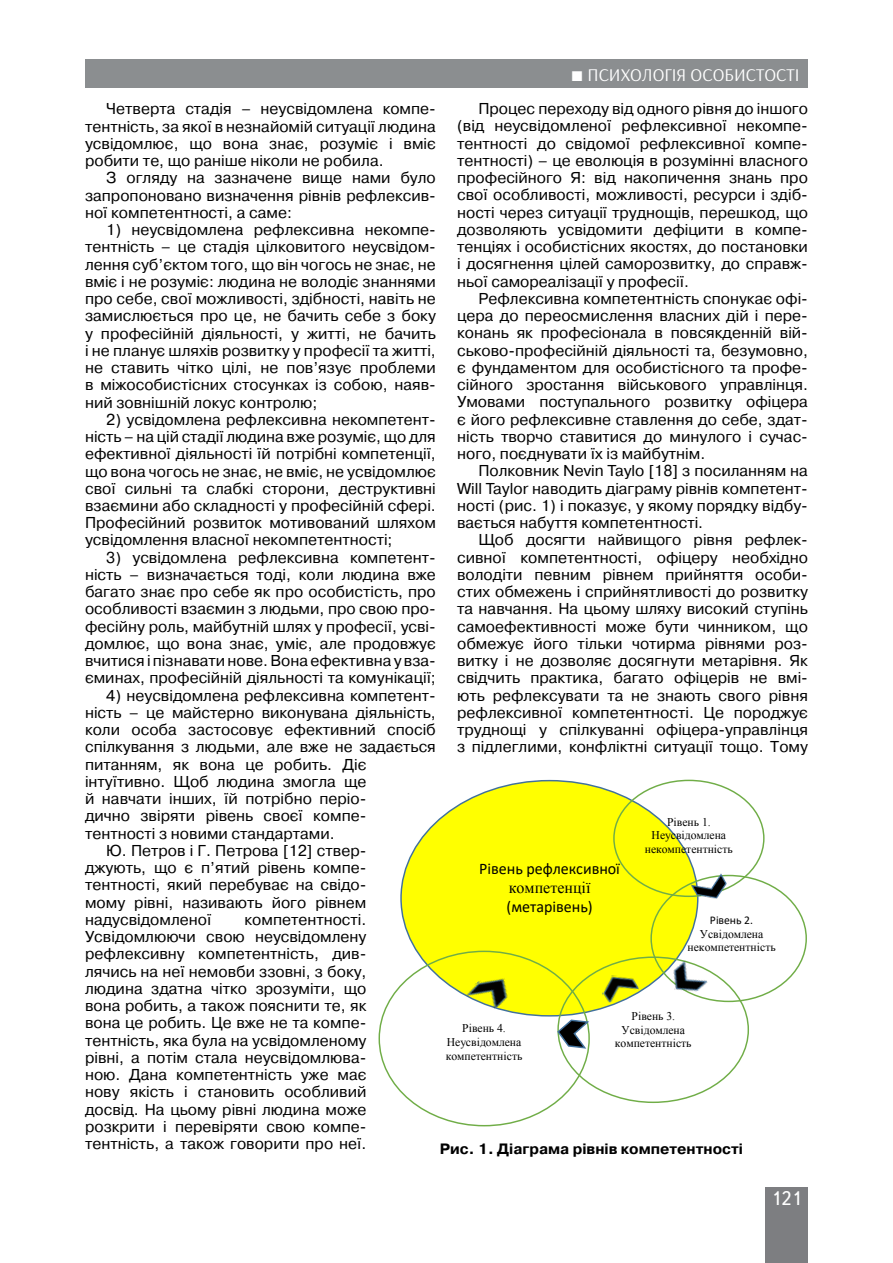
<style>
.page{position:relative;width:893px;height:1263px;background:#fff}
.page>*{position:absolute;margin:0;border:0;box-sizing:border-box;transform-origin:0 0}
.t1{font:19.5px "Ukrainian Text";color:#fff}
.t2{font:18px "Arsenal";color:#fff}
.t3{font:16.2px "Calibri";color:#000}
.t4{font:16.2px "Times New Roman";color:#000}
.t5{font:15.75px/17.2px "Pragmatica C";color:#000;text-align:justify}
.t6{font:700 15px "Pragmatica C";color:#000}
.t7{font:11.85px/13.8px "Times New Roman";letter-spacing:-.005em;color:#000;text-align:center}
.t8{font:11.85px "Calibri";color:#000}
</style>
<div class="page">
<div style="left:765px;top:1187px;width:43px;height:76px;background:#7d7e81"></div>
<div style="left:85px;top:60px;width:723px;height:28px;background:#8b8e90"></div>
<div style="left:401px;top:781px;width:297px;height:235px;background:#ff0;border-radius:50%"></div>
<img style="left:690px;top:873px;width:37px;height:26px">
<img style="left:602px;top:975px;width:38px;height:28px">
<img style="left:666px;top:956px;width:43px;height:42px">
<svg style="left:557px;top:1019px;width:33px;height:30px"></svg>
<img style="left:463px;top:978px;width:52px;height:36px">
<p class="t2" style="left:568px;top:64px;width:232px">ТЕОРІЯ ТА ІСТОРІЯ СОЦІОЛОГІЇ</p>
<p class="t2" style="left:587px;top:64px;width:213px">ПСИХОЛОГІЯ ОСОБИСТОСТІ</p>
<p class="t5" style="left:457px;top:100px;width:352px;text-indent:21px">Процес переходу від одного рівня до іншого (від неусвідомленої рефлексивної некомпе&shy;тентності до свідомої рефлексивної компе&shy;тентності) – це еволюція в розумінні власного професійного Я: від накопичення знань про свої особливості, можливості, ресурси і здіб&shy;ності через ситуації труднощів, перешкод, що дозволяють усвідомити дефіцити в компе&shy;тенціях і особистісних якостях, до постановки і досягнення цілей саморозвитку, до справж&shy;ньої самореалізації у професії.</p>
<p class="t5" style="left:457px;top:290px;width:352px;text-indent:21px">Рефлексивна компетентність спонукає офі&shy;цера до переосмислення власних дій і пере&shy;конань як професіонала в повсякденній вій&shy;ськово-професійній діяльності та, безумовно, є фундаментом для особистісного та профе&shy;сійного зростання військового управлінця.<br>Умовами поступального розвитку офіцера є його рефлексивне ставлення до себе, здат&shy;ність творчо ставитися до минулого і сучас&shy;ного, поєднувати їх із майбутнім.</p>
<p class="t5" style="left:457px;top:462px;width:352px;text-indent:21px">Полковник Nevin Taylo [18] з посиланням на Will Taylor наводить діаграму рівнів компетент&shy;ності (рис. 1) і показує, у якому порядку відбу&shy;вається набуття компетентності.</p>
<p class="t5" style="left:457px;top:531px;width:352px;text-indent:21px">Щоб досягти найвищого рівня рефлек&shy;сивної компетентності, офіцеру необхідно володіти певним рівнем прийняття особи&shy;стих обмежень і сприйнятливості до розвитку та навчання. На цьому шляху високий ступінь самоефективності може бути чинником, що обмежує його тільки чотирма рівнями роз&shy;витку і не дозволяє досягнути метарівня. Як свідчить практика, багато офіцерів не вмі&shy;ють рефлексувати та не знають свого рівня рефлексивної компетентності. Це породжує труднощі у спілкуванні офіцера-управлінця з підлеглими, конфліктні ситуації тощо. Тому</p>
<p class="t5" style="left:85px;top:100px;width:352px;text-indent:21px">Четверта стадія – неусвідомлена компе&shy;тентність, за якої в незнайомій ситуації людина усвідомлює, що вона знає, розуміє і вміє робити те, що раніше ніколи не робила.</p>
<p class="t5" style="left:85px;top:169px;width:352px;text-indent:21px">З огляду на зазначене вище нами було запропоновано визначення рівнів рефлексив&shy;ної компетентності, а саме:</p>
<p class="t5" style="left:85px;top:221px;width:352px;text-indent:21px">1) неусвідомлена рефлексивна некомпе&shy;тентність – це стадія цілковитого неусвідом&shy;лення суб’єктом того, що він чогось не знає, не вміє і не розуміє: людина не володіє знаннями про себе, свої можливості, здібності, навіть не замислюється про це, не бачить себе з боку у професійній діяльності, у житті, не бачить і не планує шляхів розвитку у професії та житті, не ставить чітко цілі, не пов’язує проблеми в міжособистісних стосунках із собою, наяв&shy;ний зовнішній локус контролю;</p>
<p class="t5" style="left:85px;top:411px;width:352px;text-indent:21px">2) усвідомлена рефлексивна некомпетент&shy;ність – на цій стадії людина вже розуміє, що для ефективної діяльності їй потрібні компетенції, що вона чогось не знає, не вміє, не усвідомлює свої сильні та слабкі сторони, деструктивні взаємини або складності у професійній сфері.<br>Професійний розвиток мотивований шляхом усвідомлення власної некомпетентності;</p>
<p class="t5" style="left:85px;top:549px;width:352px;text-indent:21px">3) усвідомлена рефлексивна компетент&shy;ність – визначається тоді, коли людина вже багато знає про себе як про особистість, про особливості взаємин з людьми, про свою про&shy;фесійну роль, майбутній шлях у професії, усві&shy;домлює, що вона знає, уміє, але продовжує вчитися і пізнавати нове. Вона ефективна у вза&shy;єминах, професійній діяльності та комунікації;</p>
<p class="t5" style="left:106px;top:687px;width:331px">4) неусвідомлена рефлексивна компетент-</p>
<p class="t5" style="left:85px;top:704px;width:352px">ність – це майстерно виконувана діяльність,</p>
<p class="t5" style="left:85px;top:721px;width:352px">коли особа застосовує ефективний спосіб</p>
<p class="t5" style="left:85px;top:739px;width:352px">спілкування з людьми, але вже не задається</p>
<p class="t5" style="left:85px;top:756px;width:283px">питанням, як вона це робить. Діє</p>
<p class="t5" style="left:85px;top:773px;width:283px">інтуїтивно. Щоб людина змогла ще</p>
<p class="t5" style="left:85px;top:790px;width:283px">й навчати інших, їй потрібно періо-</p>
<p class="t5" style="left:85px;top:808px;width:283px">дично звіряти рівень своєї компе-</p>
<p class="t5" style="left:85px;top:825px;width:251px">тентності з новими стандартами.</p>
<p class="t5" style="left:106px;top:842px;width:262px">Ю. Петров і Г. Петрова [12] ствер-</p>
<p class="t5" style="left:85px;top:859px;width:283px">джують, що є п’ятий рівень компе-</p>
<p class="t5" style="left:85px;top:877px;width:283px">тентності, який перебуває на свідо-</p>
<p class="t5" style="left:85px;top:894px;width:283px">мому рівні, називають його рівнем</p>
<p class="t5" style="left:85px;top:911px;width:128px">надусвідомленої</p>
<p class="t7" style="left:645px;top:814px;width:90px">Рівень 1.<br>Неусвідомлена некомпетентність</p>
<p class="t3" style="left:479px;top:857px;width:142px">Рівень рефлексивної</p>
<p class="t4" style="left:509px;top:877px;width:83px">компетенції</p>
<p class="t3" style="left:506px;top:895px;width:88px">(метарівень)</p>
<p class="t5" style="left:85px;top:911px;width:283px;text-indent:160px">компетентності.<br>Усвідомлюючи свою неусвідомлену рефлексивну компетентність, див&shy;лячись на неї немовби ззовні, з боку, людина здатна чітко зрозуміти, що вона робить, а також пояснити те, як вона це робить. Це вже не та компе&shy;тентність, яка була на усвідомленому рівні, а потім стала неусвідомлюва&shy;ною. Дана компетентність уже має нову якість і становить особливий досвід. На цьому рівні людина може розкрити і перевіряти свою компе&shy;тентність, а також говорити про неї.</p>
<p class="t8" style="left:710px;top:911px;width:45px">Рівень 2.</p>
<p class="t7" style="left:688px;top:926px;width:90px">Усвідомлена некомпетентність</p>
<p class="t7" style="left:446px;top:1021px;width:78px">Рівень 4.<br>Неусвідомлена компетентність</p>
<p class="t7" style="left:615px;top:1009px;width:78px">Рівень 3.<br>Усвідомлена компетентність</p>
<p class="t6" style="left:440px;top:1141px;width:305px">Рис. 1. Діаграма рівнів компетентності</p>
<p class="t1" style="left:771px;top:1188px;width:32px">121</p>
</div>
